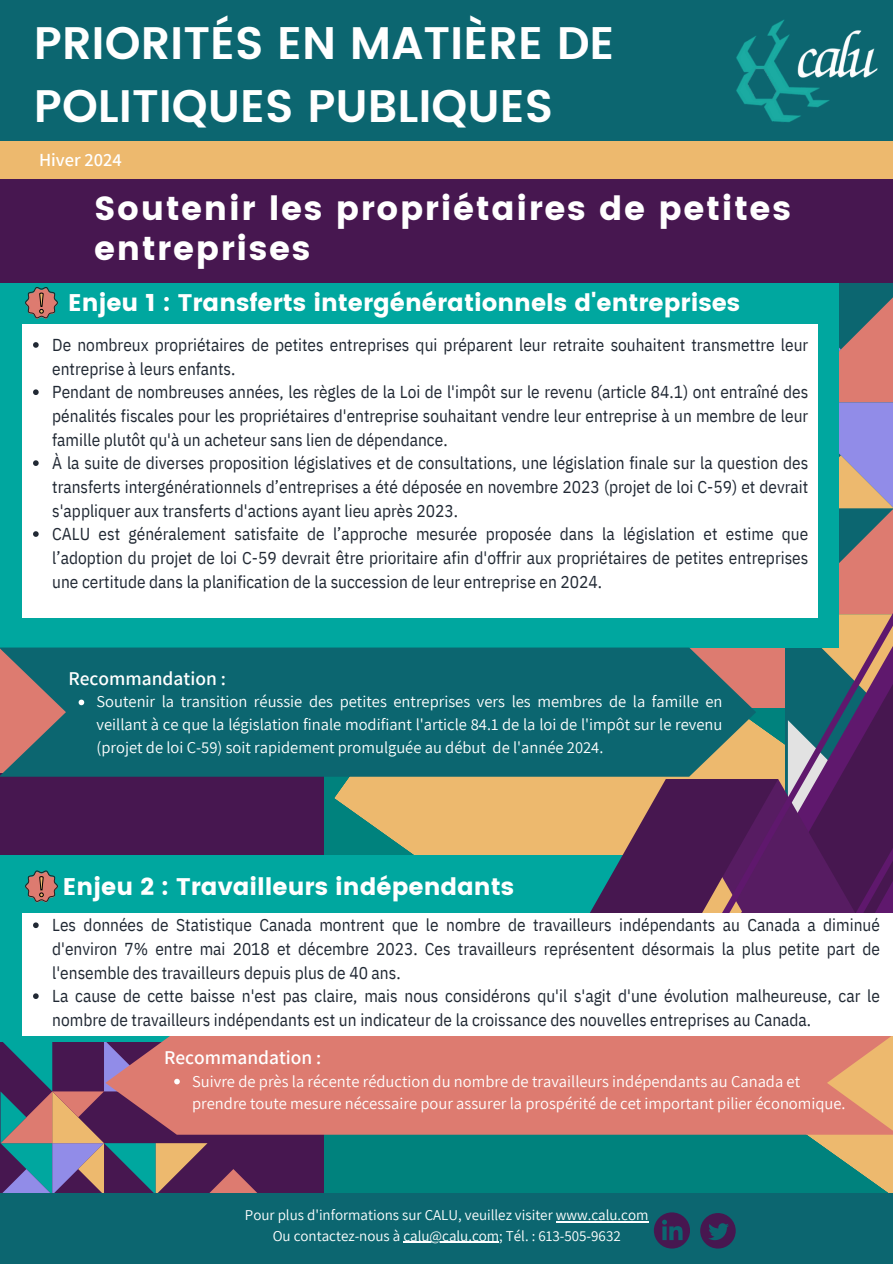
<style>
.page{position:relative;width:893px;height:1264px;background:#fff}
.page>*{position:absolute;margin:0;border:0;box-sizing:border-box;transform-origin:0 0}
.t1{font:600 45.6px/63px "Poppins";color:#fff}
.t2{font:33.3px/40.5px "Poppins";letter-spacing:.05em;color:#fff}
.t3{font:24px "Poppins";color:#fff}
.t4{font:600 19.5px "Assistant";color:#fff}
.t5{font:600 18.45px "Assistant";color:#fff}
.t6{font:17.25px/23.7px "IBM Plex Sans Cond";color:#212934;text-align:justify}
.t7{font:16.5px/22.5px "Assistant";color:#fff;text-align:justify}
.t8{font:15px/20.2px "Assistant";color:#fff;text-align:center}
</style>
<div class="page">
<div style="left:0;top:140px;width:892px;height:39px;background:#edb96e"></div>
<div style="left:0;top:0;width:892px;height:141px;background:#0c6670"></div>
<img style="left:736px;top:20px;width:142px;height:102px">
<div style="left:0;top:773px;width:324px;height:477px;background:#471750"></div>
<svg style="left:334px;top:776px;width:558px;height:417px;background:#579577"></svg>
<div style="left:0;top:1193px;width:892px;height:70px;background:#0c6670"></div>
<svg style="left:654px;top:1212px;width:35px;height:36px"></svg>
<svg style="left:700px;top:1213px;width:35px;height:35px"></svg>
<div style="left:0;top:281px;width:838px;height:366px;background:#00a79f"></div>
<div style="left:1px;top:179px;width:891px;height:103px;background:#471750"></div>
<div style="left:22px;top:324px;width:795px;height:293px;background:#fff"></div>
<svg style="left:33px;top:342px;width:6px;height:6px"></svg>
<svg style="left:33px;top:389px;width:6px;height:6px"></svg>
<svg style="left:33px;top:460px;width:6px;height:6px"></svg>
<svg style="left:33px;top:531px;width:6px;height:6px"></svg>
<div style="left:0;top:855px;width:672px;height:187px;background:#00a79f"></div>
<svg style="left:569px;top:296px;width:323px;height:616px"></svg>
<svg style="left:701px;top:608px;width:191px;height:304px;background:#5e4e6e"></svg>
<svg style="left:0;top:647px;width:756px;height:129px;background:#1e6970"></svg>
<div style="left:259px;top:1035px;width:633px;height:99px;background:#dd7b70"></div>
<div style="left:22px;top:912px;width:870px;height:123px;background:#fff"></div>
<svg style="left:25px;top:870px;width:33px;height:32px"></svg>
<svg style="left:25px;top:287px;width:33px;height:32px"></svg>
<svg style="left:79px;top:699px;width:5px;height:6px"></svg>
<svg style="left:33px;top:922px;width:6px;height:6px"></svg>
<svg style="left:1px;top:993px;width:258px;height:200px"></svg>
<hr style="left:555px;top:1221px;width:93px;height:1px;background:#fff">
<hr style="left:403px;top:1241px;width:96px;height:1px;background:#fff">
<p class="t1" style="left:34px;top:12px;width:582px">PRIORITÉS EN MATIÈRE DE<br>POLITIQUES PUBLIQUES</p>
<p class="t5" style="left:39px;top:147px;width:84px">Hiver 2024</p>
<h3 class="t2" style="left:94px;top:188px;width:698px">Soutenir les propriétaires de petites entreprises</h3>
<p class="t3" style="left:68px;top:289px;width:673px">Enjeu 1 : Transferts intergénérationnels d'entreprises</p>
<h1 class="t6" style="left:52px;top:333px;width:757px">De nombreux propriétaires de petites entreprises qui préparent leur retraite souhaitent transmettre leur entreprise à leurs enfants.</h1>
<h4 class="t6" style="left:52px;top:380px;width:757px">Pendant de nombreuses années, les règles de la Loi de l'impôt sur le revenu (article 84.1) ont entraîné des pénalités fiscales pour les propriétaires d'entreprise souhaitant vendre leur entreprise à un membre de leur famille plutôt qu'à un acheteur sans lien de dépendance.</h4>
<h2 class="t6" style="left:52px;top:451px;width:757px">À la suite de diverses proposition législatives et de consultations, une législation finale sur la question des transferts intergénérationnels d’entreprises a été déposée en novembre 2023 (projet de loi C-59) et devrait s'appliquer aux transferts d'actions ayant lieu après 2023.</h2>
<p class="t6" style="left:52px;top:522px;width:757px">CALU est généralement satisfaite de l’approche mesurée proposée dans la législation et estime que l’adoption du projet de loi C-59 devrait être prioritaire afin d'offrir aux propriétaires de petites entreprises une certitude dans la planification de la succession de leur entreprise en 2024.</p>
<p class="t4" style="left:68px;top:665px;width:159px">Recommandation :</p>
<p class="t7" style="left:96px;top:690px;width:627px">Soutenir la transition réussie des petites entreprises vers les membres de la famille en veillant à ce que la législation finale modifiant l'article 84.1 de la loi de l'impôt sur le revenu (projet de loi C-59) soit rapidement promulguée au début de l'année 2024.</p>
<p class="t3" style="left:63px;top:872px;width:452px">Enjeu 2 : Travailleurs indépendants</p>
<h4 class="t6" style="left:52px;top:913px;width:829px">Les données de Statistique Canada montrent que le nombre de travailleurs indépendants au Canada a diminué d'environ 7% entre mai 2018 et décembre 2023. Ces travailleurs représentent désormais la plus petite part de l'ensemble des travailleurs depuis plus de 40 ans.</h4>
<p class="t6" style="left:52px;top:984px;width:829px">La cause de cette baisse n'est pas claire, mais nous considérons qu'il s'agit d'une évolution malheureuse, car le nombre de travailleurs indépendants est un indicateur de la croissance des nouvelles entreprises au Canada.</p>
<p class="t4" style="left:164px;top:1044px;width:159px">Recommandation :</p>
<p class="t7" style="left:192px;top:1069px;width:655px">Suivre de près la récente réduction du nombre de travailleurs indépendants au Canada et prendre toute mesure nécessaire pour assurer la prospérité de cet important pilier économique.</p>
<h3 class="t8" style="left:245px;top:1204px;width:405px">Pour plus d'informations sur CALU, veuillez visiter www.calu.com<br>Ou contactez-nous à calu@calu.com; Tél. : 613-505-9632</h3>
</div>
